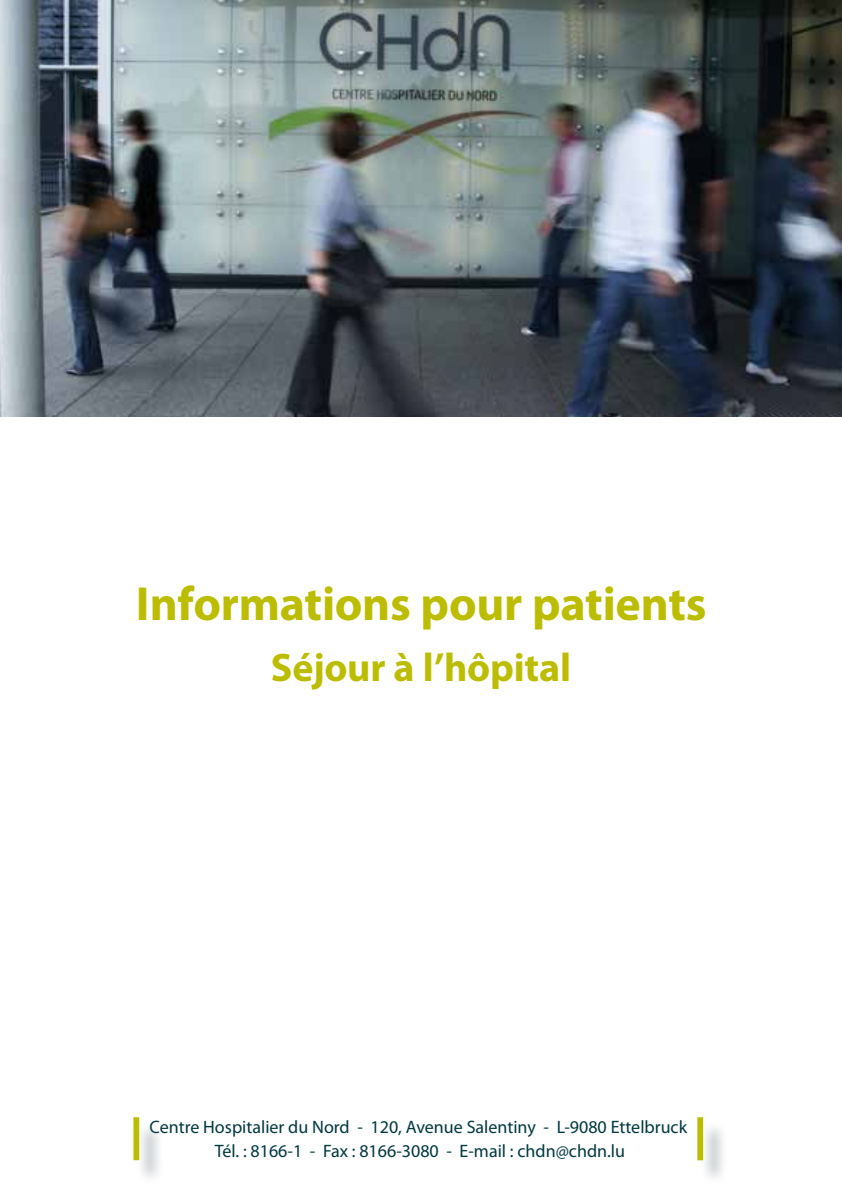
<style>
.page{position:relative;width:842px;height:1191px;background:#fff}
.page>*{position:absolute;margin:0;border:0;box-sizing:border-box;transform-origin:0 0}
.t1{font:700 48px "Myriad Pro";letter-spacing:-.005em;color:#bcbd00}
.t2{font:700 40px "Myriad Pro";letter-spacing:-.005em;color:#bcbd00}
.t3{font:18px/24px "Myriad Pro";color:#003840;text-align:center}
</style>
<div class="page">
<div style="left:700px;top:1121px;width:28px;height:64px;background:#879198;opacity:.75"></div>
<div style="left:697px;top:1117px;width:6px;height:43px;background:#bcbd00"></div>
<div style="left:136px;top:1121px;width:28px;height:63px;background:#879198;opacity:.75"></div>
<div style="left:133px;top:1117px;width:6px;height:43px;background:#bcbd00"></div>
<img style="left:0;top:0;width:842px;height:416px">
<h1 class="t1" style="left:136px;top:572px;width:572px">Informations pour patients</h1>
<h2 class="t2" style="left:271px;top:641px;width:302px">Séjour à l’hôpital</h2>
<p class="t3" style="left:150px;top:1114px;width:539px">Centre Hospitalier du Nord - 120, Avenue Salentiny - L-9080 Ettelbruck<br>Tél. : 8166-1 - Fax : 8166-3080 - E-mail : chdn@chdn.lu</p>
</div>
